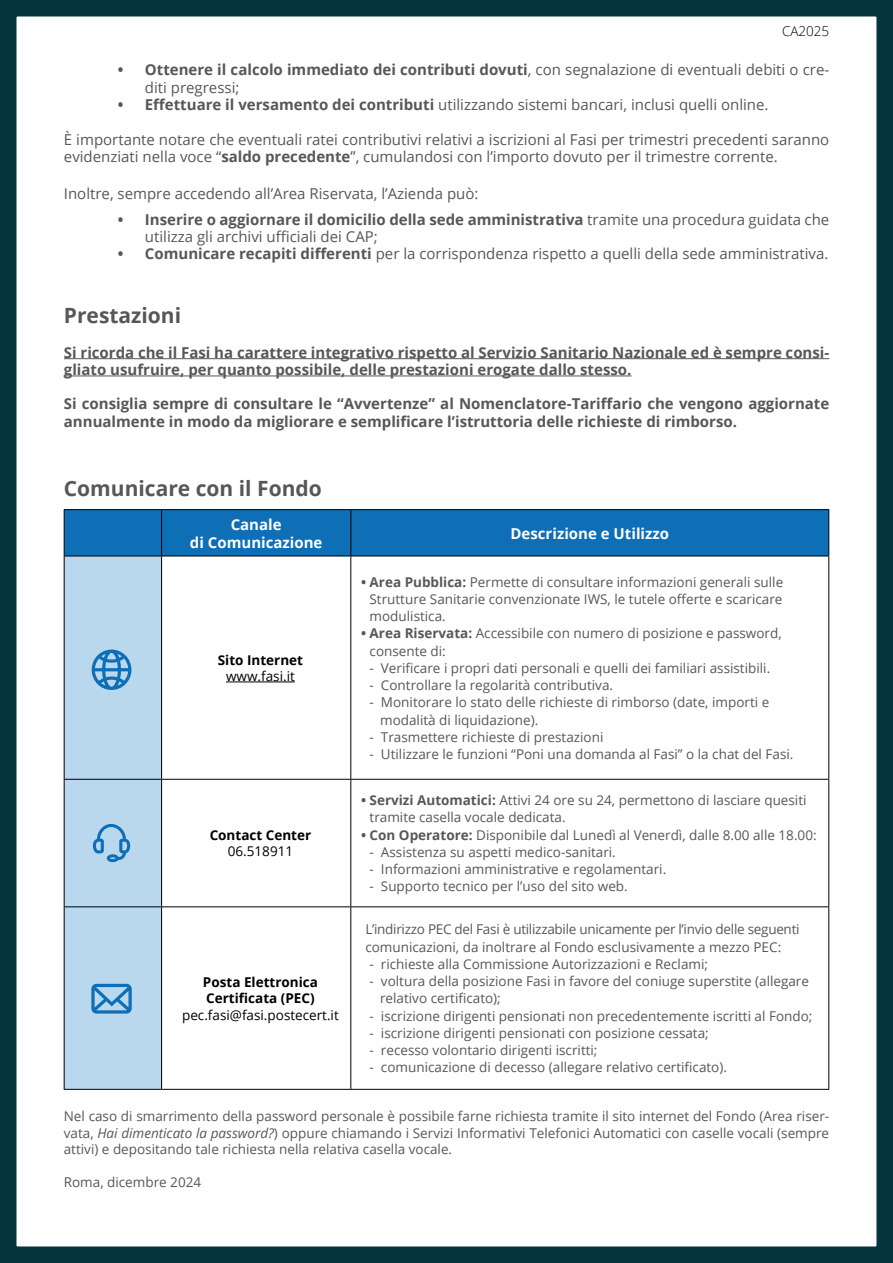
<style>
.page{position:relative;width:893px;height:1263px;background:#fff}
.page>*{position:absolute;margin:0;border:0;box-sizing:border-box;transform-origin:0 0}
.t1{font:700 21px "Open Sans";color:#575756}
.t2{font:15px/17.2px "Open Sans";color:#575756}
.t3{font:700 15px/17.2px "Open Sans";color:#575756}
.t4{font:700 15px/18px "Open Sans";color:#fff;text-align:center}
.t5{font:13.5px/17.2px "Open Sans";color:#575756}
.t6{font:13.5px/17.2px "Open Sans";letter-spacing:-.02em;color:#575756}
.t7{font:700 13.5px/16.2px "Open Sans";color:#000}
.t8{font:13.5px "Open Sans";color:#000}
.t9{font:300 13.5px "Open Sans";color:#000}
.s1{font-weight:700}
.s2{font-style:italic}
</style>
<div class="page">
<div style="left:0;top:0;width:893px;height:1263px;border:16px solid #05343e"></div>
<svg style="left:892px;top:0;width:1px;height:1263px"></svg>
<hr style="left:64px;top:358px;width:765px;height:1px;background:#575756">
<hr style="left:64px;top:376px;width:567px;height:1px;background:#575756">
<div style="left:65px;top:510px;width:763px;height:46px;background:#0e6eb6"></div>
<div style="left:65px;top:557px;width:96px;height:532px;background:#b9d7ed"></div>
<hr style="left:64px;top:509px;width:98px;height:1px;background:#000">
<hr style="left:64px;top:510px;width:1px;height:46px;background:#000">
<hr style="left:162px;top:509px;width:189px;height:1px;background:#000">
<hr style="left:161px;top:510px;width:1px;height:46px;background:#000">
<hr style="left:351px;top:509px;width:478px;height:1px;background:#000">
<hr style="left:350px;top:510px;width:1px;height:46px;background:#000">
<hr style="left:828px;top:510px;width:1px;height:46px;background:#000">
<hr style="left:64px;top:556px;width:98px;height:1px;background:#000">
<hr style="left:64px;top:556px;width:1px;height:223px;background:#000">
<hr style="left:64px;top:779px;width:98px;height:1px;background:#000">
<hr style="left:64px;top:780px;width:1px;height:126px;background:#000">
<hr style="left:64px;top:906px;width:98px;height:1px;background:#000">
<hr style="left:64px;top:907px;width:1px;height:182px;background:#000">
<hr style="left:162px;top:556px;width:189px;height:1px;background:#000">
<hr style="left:161px;top:556px;width:1px;height:223px;background:#000">
<hr style="left:351px;top:556px;width:478px;height:1px;background:#000">
<hr style="left:350px;top:556px;width:1px;height:223px;background:#000">
<hr style="left:828px;top:556px;width:1px;height:223px;background:#000">
<hr style="left:162px;top:779px;width:189px;height:1px;background:#000">
<hr style="left:161px;top:780px;width:1px;height:126px;background:#000">
<hr style="left:351px;top:779px;width:478px;height:1px;background:#000">
<hr style="left:350px;top:780px;width:1px;height:126px;background:#000">
<hr style="left:828px;top:780px;width:1px;height:126px;background:#000">
<hr style="left:162px;top:906px;width:189px;height:1px;background:#000">
<hr style="left:161px;top:907px;width:1px;height:182px;background:#000">
<hr style="left:351px;top:906px;width:478px;height:1px;background:#000">
<hr style="left:350px;top:907px;width:1px;height:182px;background:#000">
<hr style="left:828px;top:907px;width:1px;height:182px;background:#000">
<hr style="left:64px;top:1089px;width:98px;height:1px;background:#000">
<hr style="left:162px;top:1089px;width:189px;height:1px;background:#000">
<hr style="left:351px;top:1089px;width:478px;height:1px;background:#000">
<hr style="left:226px;top:682px;width:69px;height:1px;background:#000">
<svg style="left:91px;top:984px;width:41px;height:29px"></svg>
<svg style="left:93px;top:823px;width:37px;height:39px"></svg>
<svg style="left:92px;top:649px;width:39px;height:41px;background:#63a2d1"></svg>
<p class="t9" style="left:782px;top:22px;width:49px">CA2025</p>
<p class="t2" style="left:145px;top:61px;width:686px;text-indent:-27px"><span class="s1">• Ottenere il calcolo immediato dei contributi dovuti</span>, con segnalazione di eventuali debiti o cre&shy;diti pregressi;</p>
<p class="t2" style="left:118px;top:95px;width:652px"><span class="s1">• Effettuare il versamento dei contributi</span> utilizzando sistemi bancari, inclusi quelli online.</p>
<p class="t2" style="left:64px;top:131px;width:767px">È importante notare che eventuali ratei contributivi relativi a iscrizioni al Fasi per trimestri precedenti saranno evidenziati nella voce “<span class="s1">saldo precedente</span>”, cumulandosi con l’importo dovuto per il trimestre corrente.</p>
<p class="t2" style="left:64px;top:184px;width:416px">Inoltre, sempre accedendo all’Area Riservata, l’Azienda può:</p>
<p class="t2" style="left:145px;top:210px;width:686px;text-indent:-27px"><span class="s1">• Inserire o aggiornare il domicilio della sede amministrativa</span> tramite una procedura guidata che utilizza gli archivi ufficiali dei CAP;</p>
<p class="t2" style="left:118px;top:245px;width:712px"><span class="s1">• Comunicare recapiti differenti</span> per la corrispondenza rispetto a quelli della sede amministrativa.</p>
<h1 class="t1" style="left:64px;top:301px;width:119px">Prestazioni</h1>
<p class="t3" style="left:64px;top:343px;width:767px">Si ricorda che il Fasi ha carattere integrativo rispetto al Servizio Sanitario Nazionale ed è sempre consi&shy;gliato usufruire, per quanto possibile, delle prestazioni erogate dallo stesso.</p>
<p class="t3" style="left:64px;top:395px;width:767px">Si consiglia sempre di consultare le “Avvertenze” al Nomenclatore-Tariffario che vengono aggiornate annualmente in modo da migliorare e semplificare l’istruttoria delle richieste di rimborso.</p>
<h1 class="t1" style="left:64px;top:473px;width:259px">Comunicare con il Fondo</h1>
<p class="t4" style="left:190px;top:515px;width:134px">Canale<br>di Comunicazione</p>
<p class="t4" style="left:510px;top:524px;width:160px">Descrizione e Utilizzo</p>
<p class="t7" style="left:218px;top:651px;width:87px">Sito Internet</p>
<p class="t8" style="left:226px;top:667px;width:70px">www.fasi.it</p>
<p class="t7" style="left:210px;top:827px;width:103px">Contact Center</p>
<p class="t8" style="left:228px;top:842px;width:67px">06.518911</p>
<p class="t5" style="left:370px;top:573px;width:415px;text-align:justify;text-indent:-9px"><span class="s1">• Area Pubblica:</span> Permette di consultare informazioni generali sulle Strutture Sanitarie convenzionate IWS, le tutele offerte e scaricare modulistica.</p>
<p class="t5" style="left:370px;top:624px;width:414px;text-indent:-9px"><span class="s1">• Area Riservata:</span> Accessibile con numero di posizione e password, consente di:</p>
<p class="t5" style="left:370px;top:659px;width:402px">- Verificare i propri dati personali e quelli dei familiari assistibili.</p>
<p class="t5" style="left:370px;top:676px;width:245px">- Controllare la regolarità contributiva.</p>
<p class="t5" style="left:380px;top:693px;width:391px;text-indent:-11px">- Monitorare lo stato delle richieste di rimborso (date, importi e modalità di liquidazione).</p>
<p class="t5" style="left:370px;top:728px;width:235px">- Trasmettere richieste di prestazioni</p>
<p class="t5" style="left:370px;top:745px;width:425px">- Utilizzare le funzioni “Poni una domanda al Fasi” o la chat del Fasi.</p>
<p class="t5" style="left:370px;top:791px;width:438px;text-indent:-9px"><span class="s1">• Servizi Automatici:</span> Attivi 24 ore su 24, permettono di lasciare quesiti tramite casella vocale dedicata.</p>
<p class="t5" style="left:361px;top:826px;width:457px"><span class="s1">• Con Operatore:</span> Disponibile dal Lunedì al Venerdì, dalle 8.00 alle 18.00:</p>
<p class="t5" style="left:370px;top:843px;width:248px">- Assistenza su aspetti medico-sanitari.</p>
<p class="t5" style="left:370px;top:860px;width:298px">- Informazioni amministrative e regolamentari.</p>
<p class="t5" style="left:370px;top:877px;width:260px">- Supporto tecnico per l’uso del sito web.</p>
<p class="t6" style="left:365px;top:920px;width:436px">L’indirizzo PEC del Fasi è utilizzabile unicamente per l’invio delle seguenti comunicazioni, da inoltrare al Fondo esclusivamente a mezzo PEC:</p>
<p class="t5" style="left:370px;top:955px;width:340px">- richieste alla Commissione Autorizzazioni e Reclami;</p>
<p class="t5" style="left:380px;top:972px;width:430px;text-indent:-11px">- voltura della posizione Fasi in favore del coniuge superstite (allegare relativo certificato);</p>
<p class="t5" style="left:370px;top:1007px;width:444px">- iscrizione dirigenti pensionati non precedentemente iscritti al Fondo;</p>
<p class="t5" style="left:370px;top:1024px;width:341px">- iscrizione dirigenti pensionati con posizione cessata;</p>
<p class="t5" style="left:370px;top:1041px;width:229px">- recesso volontario dirigenti iscritti;</p>
<p class="t5" style="left:370px;top:1058px;width:359px">- comunicazione di decesso (allegare relativo certificato).</p>
<p class="t5" style="left:64px;top:1108px;width:767px;line-height:16.5px;text-align:justify">Nel caso di smarrimento della password personale è possibile farne richiesta tramite il sito internet del Fondo (Area riser&shy;vata, <span class="s2">Hai dimenticato la password?</span>) oppure chiamando i Servizi Informativi Telefonici Automatici con caselle vocali (sempre attivi) e depositando tale richiesta nella relativa casella vocale.</p>
<p class="t5" style="left:64px;top:1173px;width:139px">Roma, dicembre 2024</p>
<p class="t7" style="left:203px;top:974px;width:117px">Posta Elettronica<br>Certificata (PEC)</p>
<p class="t8" style="left:182px;top:1005px;width:158px">pec.fasi@fasi.postecert.it</p>
</div>
